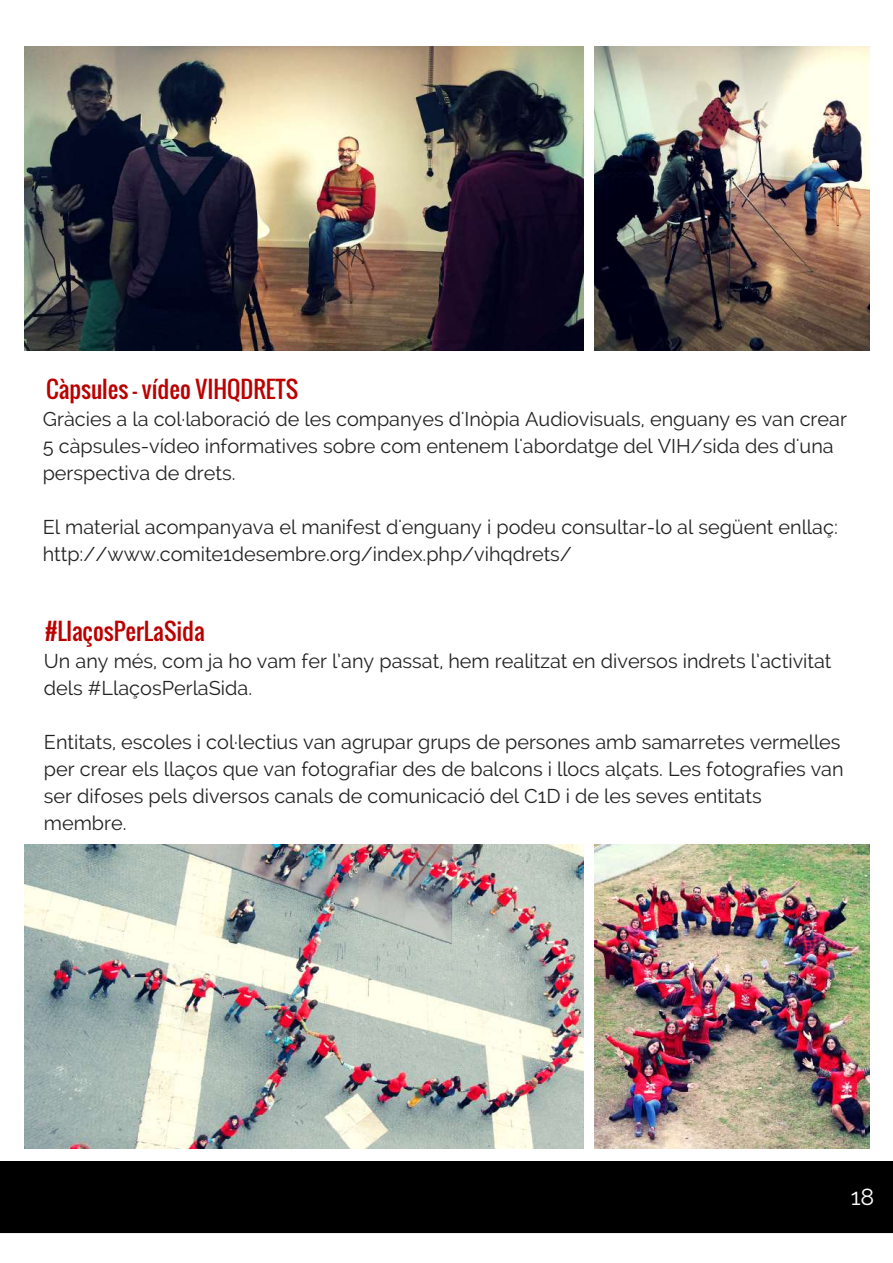
<style>
.page{position:relative;width:893px;height:1263px;background:#fff}
.page>*{position:absolute;margin:0;border:0;box-sizing:border-box;transform-origin:0 0}
.t1{font:23.25px "Oswald";color:#bc0000}
.t2{font:23.25px "Raleway";color:#fff}
.t3{font:19.8px/27px "Raleway";color:#222}
</style>
<div class="page">
<img style="left:25px;top:46px;width:558px;height:304px">
<img style="left:594px;top:46px;width:275px;height:304px">
<img style="left:25px;top:844px;width:558px;height:304px">
<img style="left:594px;top:844px;width:275px;height:304px">
<div style="left:0;top:1161px;width:893px;height:72px;background:#000"></div>
<p class="t1" style="left:46px;top:371px;width:253px">Càpsules - vídeo VIHQDRETS</p>
<p class="t3" style="left:43px;top:405px;width:806px">Gràcies a la col·laboració de les companyes d'Inòpia Audiovisuals, enguany es van crear<br>5 càpsules-vídeo informatives sobre com entenem l'abordatge del VIH/sida des d'una perspectiva de drets.</p>
<p class="t3" style="left:43px;top:513px;width:797px">El material acompanyava el manifest d'enguany i podeu consultar-lo al següent enllaç: http://www.comite1desembre.org/index.php/vihqdrets/</p>
<p class="t1" style="left:45px;top:613px;width:161px">#LlaçosPerLaSida</p>
<p class="t3" style="left:44px;top:647px;width:789px">Un any més, com ja ho vam fer l’any passat, hem realitzat en diversos indrets l’activitat dels #LlaçosPerlaSida.</p>
<p class="t3" style="left:44px;top:728px;width:801px">Entitats, escoles i col·lectius van agrupar grups de persones amb samarretes vermelles per crear els llaços que van fotografiar des de balcons i llocs alçats. Les fotografies van ser difoses pels diversos canals de comunicació del C1D i de les seves entitats membre.</p>
<p class="t2" style="left:851px;top:1183px;width:25px">18</p>
</div>
